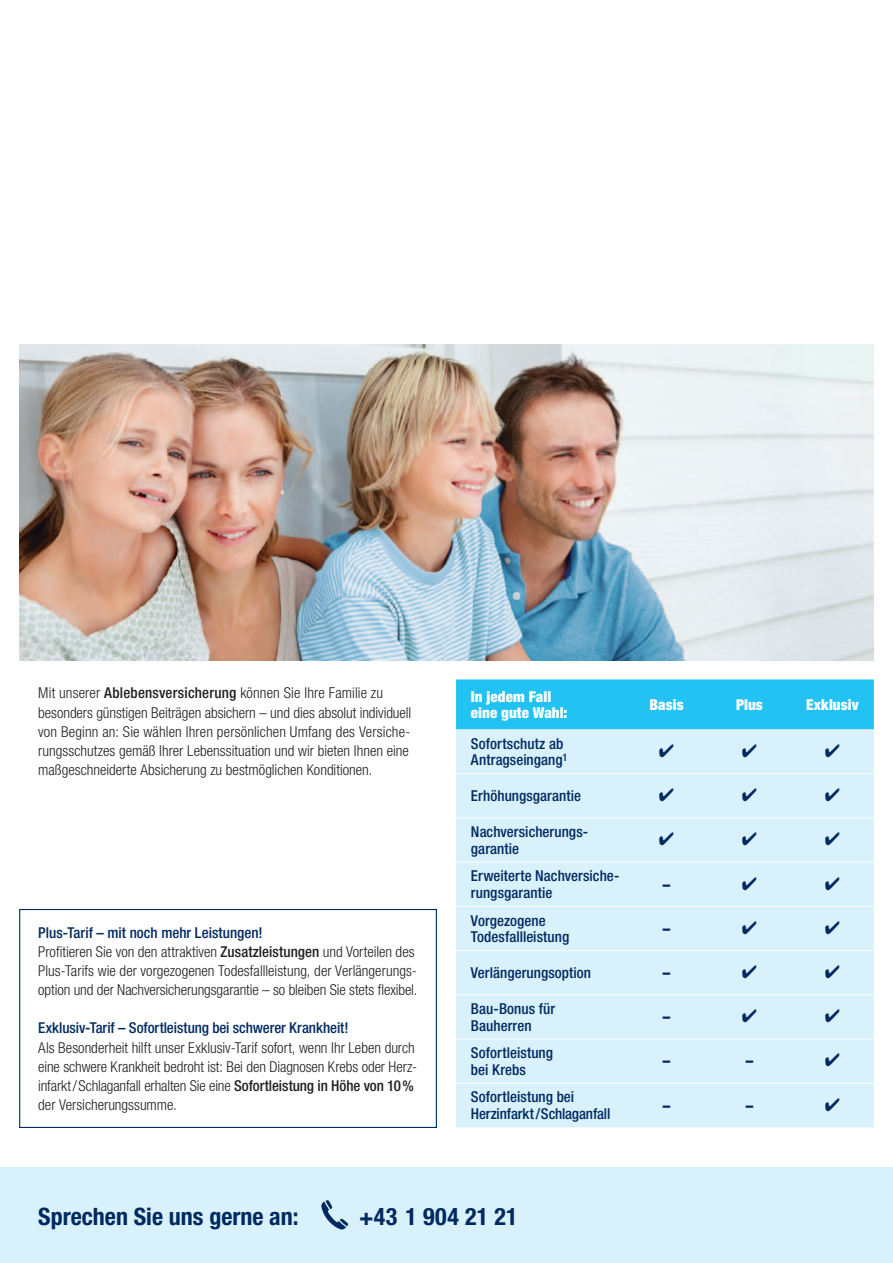
<style>
.page{position:relative;width:893px;height:1263px;background:#fff}
.page>*{position:absolute;margin:0;border:0;box-sizing:border-box;transform-origin:0 0}
.t1{font:700 condensed 24px "Helvetica Neue LT Std";color:#002960}
.t2{font:300 condensed 15px/19.2px "Helvetica Neue LT Std";color:#231f20}
.t3{font:500 condensed 15px/16.5px "Helvetica Neue LT Std";letter-spacing:.005em;color:#002960}
.t4{font:900 condensed 15px/16.5px "Helvetica Neue LT Std";letter-spacing:.005em;color:#fff}
.t5{font:900 condensed 15px "Helvetica Neue LT Std";color:#002960}
.s1{font-weight:500}
.s2{font-weight:500;color:#002960}
</style>
<div class="page">
<img style="left:19px;top:344px;width:855px;height:316px">
<div style="left:0;top:1167px;width:893px;height:96px;background:#d8f1fb"></div>
<div style="left:19px;top:909px;width:418px;height:219px;border:1px solid #002960"></div>
<div style="left:456px;top:679px;width:418px;height:50px;background:#22c2f3"></div>
<div style="left:456px;top:729px;width:418px;height:398px;background:#d8f1fb"></div>
<hr style="left:456px;top:773px;width:169px;height:1px;background:#fff">
<hr style="left:625px;top:773px;width:83px;height:1px;background:#fff">
<hr style="left:708px;top:773px;width:83px;height:1px;background:#fff">
<hr style="left:791px;top:773px;width:83px;height:1px;background:#fff">
<hr style="left:456px;top:817px;width:169px;height:1px;background:#fff">
<hr style="left:625px;top:817px;width:83px;height:1px;background:#fff">
<hr style="left:708px;top:817px;width:83px;height:1px;background:#fff">
<hr style="left:791px;top:817px;width:83px;height:1px;background:#fff">
<hr style="left:456px;top:862px;width:169px;height:1px;background:#fff">
<hr style="left:625px;top:862px;width:83px;height:1px;background:#fff">
<hr style="left:708px;top:862px;width:83px;height:1px;background:#fff">
<hr style="left:791px;top:862px;width:83px;height:1px;background:#fff">
<hr style="left:456px;top:906px;width:169px;height:1px;background:#fff">
<hr style="left:625px;top:906px;width:83px;height:1px;background:#fff">
<hr style="left:708px;top:906px;width:83px;height:1px;background:#fff">
<hr style="left:791px;top:906px;width:83px;height:1px;background:#fff">
<hr style="left:456px;top:950px;width:169px;height:1px;background:#fff">
<hr style="left:625px;top:950px;width:83px;height:1px;background:#fff">
<hr style="left:708px;top:950px;width:83px;height:1px;background:#fff">
<hr style="left:791px;top:950px;width:83px;height:1px;background:#fff">
<hr style="left:456px;top:994px;width:169px;height:1px;background:#fff">
<hr style="left:625px;top:994px;width:83px;height:1px;background:#fff">
<hr style="left:708px;top:994px;width:83px;height:1px;background:#fff">
<hr style="left:791px;top:994px;width:83px;height:1px;background:#fff">
<hr style="left:456px;top:1039px;width:169px;height:1px;background:#fff">
<hr style="left:625px;top:1039px;width:83px;height:1px;background:#fff">
<hr style="left:708px;top:1039px;width:83px;height:1px;background:#fff">
<hr style="left:791px;top:1039px;width:83px;height:1px;background:#fff">
<hr style="left:456px;top:1083px;width:169px;height:1px;background:#fff">
<hr style="left:625px;top:1083px;width:83px;height:1px;background:#fff">
<hr style="left:708px;top:1083px;width:83px;height:1px;background:#fff">
<hr style="left:791px;top:1083px;width:83px;height:1px;background:#fff">
<svg style="left:321px;top:1200px;width:27px;height:30px"></svg>
<svg style="left:660px;top:744px;width:13px;height:13px"></svg>
<svg style="left:742px;top:744px;width:14px;height:13px"></svg>
<svg style="left:825px;top:744px;width:14px;height:13px"></svg>
<svg style="left:660px;top:788px;width:13px;height:13px"></svg>
<svg style="left:742px;top:788px;width:14px;height:13px"></svg>
<svg style="left:825px;top:788px;width:14px;height:13px"></svg>
<svg style="left:660px;top:832px;width:13px;height:13px"></svg>
<svg style="left:742px;top:832px;width:14px;height:13px"></svg>
<svg style="left:825px;top:832px;width:14px;height:13px"></svg>
<svg style="left:742px;top:877px;width:14px;height:13px"></svg>
<svg style="left:825px;top:877px;width:14px;height:13px"></svg>
<svg style="left:742px;top:921px;width:14px;height:13px"></svg>
<svg style="left:825px;top:921px;width:14px;height:13px"></svg>
<svg style="left:742px;top:965px;width:14px;height:13px"></svg>
<svg style="left:825px;top:965px;width:14px;height:13px"></svg>
<svg style="left:742px;top:1009px;width:14px;height:13px"></svg>
<svg style="left:825px;top:1009px;width:14px;height:13px"></svg>
<svg style="left:825px;top:1053px;width:14px;height:14px"></svg>
<svg style="left:825px;top:1098px;width:14px;height:13px"></svg>
<p class="t2" style="left:38px;top:683px;width:374px">Mit unserer <span class="s1">Ablebensversicherung</span> können Sie Ihre Familie zu besonders günstigen Beiträgen absichern – und dies absolut individuell von Beginn an: Sie wählen Ihren persönlichen Umfang des Versiche&shy;rungsschutzes gemäß Ihrer Lebenssituation und wir bieten Ihnen eine maßgeschneiderte Absicherung zu bestmöglichen Konditionen.</p>
<p class="t2" style="left:38px;top:923px;width:381px"><span class="s2">Plus-Tarif – mit noch mehr Leistungen!<br></span>Profitieren Sie von den attraktiven <span class="s1">Zusatzleistungen</span> und Vorteilen des Plus-Tarifs wie der vorgezogenen Todesfallleistung, der Verlängerungs&shy;option und der Nachversicherungsgarantie – so bleiben Sie stets flexibel.</p>
<p class="t3" style="left:38px;top:1019px;width:312px">Exklusiv-Tarif – Sofortleistung bei schwerer Krankheit!</p>
<p class="t2" style="left:38px;top:1037px;width:379px;text-align:justify">Als Besonderheit hilft unser Exklusiv-Tarif sofort, wenn Ihr Leben durch eine schwere Krankheit bedroht ist: Bei den Diagnosen Krebs oder Herz&shy;infarkt/Schlaganfall erhalten Sie eine <span class="s1">Sofortleistung in Höhe von 10% </span>der Versicherungssumme.</p>
<p class="t4" style="left:471px;top:688px;width:98px">In jedem Fall eine gute Wahl:</p>
<p class="t4" style="left:649px;top:696px;width:36px">Basis</p>
<p class="t4" style="left:736px;top:696px;width:28px">Plus</p>
<p class="t4" style="left:806px;top:696px;width:54px">Exklusiv</p>
<p class="t3" style="left:471px;top:735px;width:98px">Sofortschutz ab<br>Antragseingang<sup>1</sup></p>
<p class="t3" style="left:471px;top:787px;width:112px">Erhöhungsgarantie</p>
<p class="t3" style="left:471px;top:823px;width:119px">Nachversicherungs&shy;garantie</p>
<p class="t3" style="left:471px;top:867px;width:150px">Erweiterte Nachversiche&shy;rungsgarantie</p>
<p class="t5" style="left:663px;top:875px;width:9px">–</p>
<p class="t3" style="left:471px;top:912px;width:100px">Vorgezogene<br>Todesfallleistung</p>
<p class="t5" style="left:663px;top:919px;width:9px">–</p>
<p class="t3" style="left:471px;top:964px;width:122px">Verlängerungsoption</p>
<p class="t5" style="left:663px;top:963px;width:9px">–</p>
<p class="t3" style="left:471px;top:1000px;width:86px">Bau-Bonus für<br>Bauherren</p>
<p class="t5" style="left:663px;top:1008px;width:9px">–</p>
<p class="t3" style="left:471px;top:1044px;width:84px">Sofortleistung bei Krebs</p>
<p class="t3" style="left:471px;top:1089px;width:141px">Sofortleistung bei<br>Herzinfarkt/Schlaganfall</p>
<p class="t5" style="left:663px;top:1052px;width:9px">–</p>
<p class="t5" style="left:746px;top:1052px;width:9px">–</p>
<p class="t5" style="left:663px;top:1096px;width:9px">–</p>
<p class="t5" style="left:746px;top:1096px;width:9px">–</p>
<h1 class="t1" style="left:38px;top:1202px;width:262px">Sprechen Sie uns gerne an:</h1>
<h1 class="t1" style="left:359px;top:1202px;width:160px">+43 1 904 21 21</h1>
</div>
